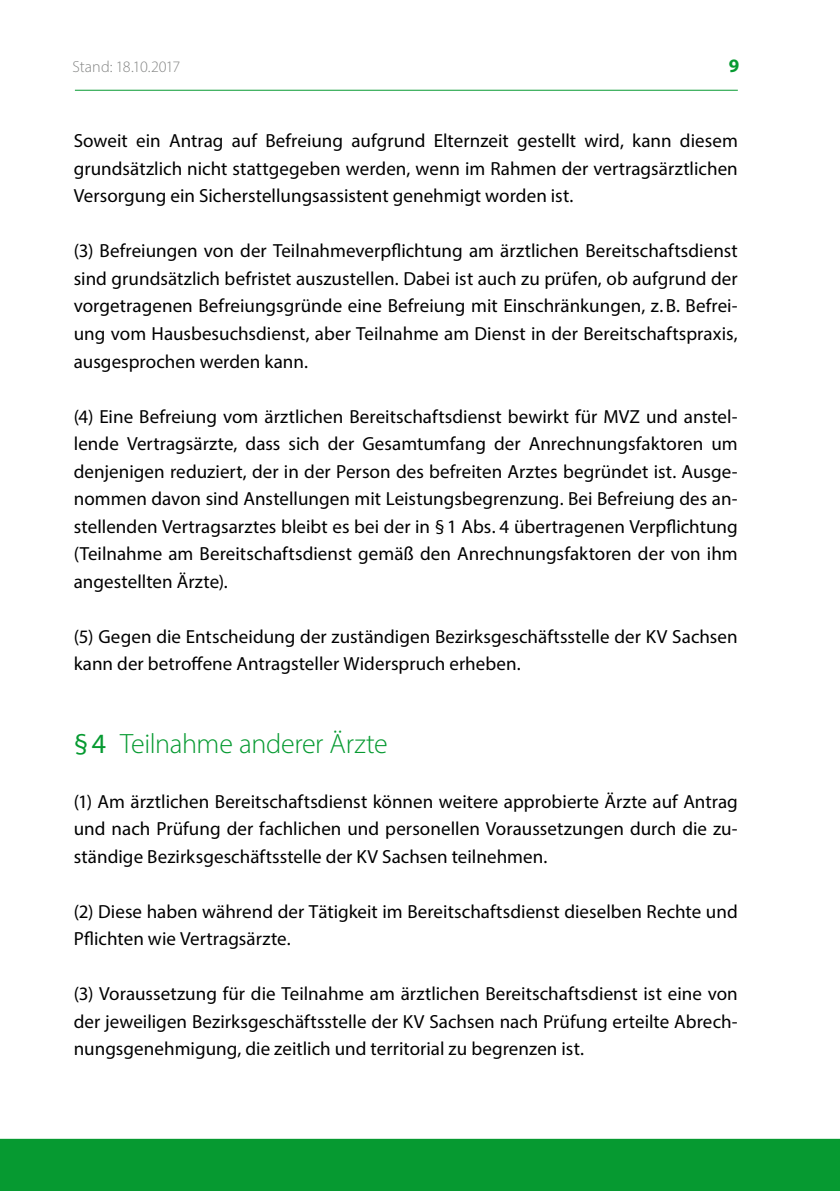
<style>
.page{position:relative;width:840px;height:1191px;background:#fff}
.page>*{position:absolute;margin:0;border:0;box-sizing:border-box;transform-origin:0 0}
.t1{font:300 28px "Myriad Pro";letter-spacing:-.015em;color:#069a31}
.t2{font:19px/27.4px "Myriad Pro";letter-spacing:.005em;color:#000;text-align:justify}
.t3{font:700 19px "Myriad Pro";color:#069a31}
.t4{font:300 16px "Myriad Pro";letter-spacing:-.015em;color:#868786}
.s1{font-weight:400}
</style>
<div class="page">
<hr style="left:75px;top:90px;width:662px;height:1px;background:#069a31">
<div style="left:0;top:1138px;width:839px;height:53px;background:#069a31"></div>
<p class="t4" style="left:73px;top:57px;width:109px">Stand: 18.10.2017</p>
<p class="t3" style="left:728px;top:53px;width:12px">9</p>
<p class="t2" style="left:74px;top:127px;width:665px">Soweit ein Antrag auf Befreiung aufgrund Elternzeit gestellt wird, kann diesem grundsätzlich nicht stattgegeben werden, wenn im Rahmen der vertragsärztlichen Versorgung ein Sicherstellungsassistent genehmigt worden ist.</p>
<p class="t2" style="left:74px;top:237px;width:665px">(3) Befreiungen von der Teilnahmeverpflichtung am ärztlichen Bereitschaftsdienst sind grundsätzlich befristet auszustellen. Dabei ist auch zu prüfen, ob aufgrund der vorgetragenen Befreiungsgründe eine Befreiung mit Einschränkungen, z.B. Befrei&shy;ung vom Hausbesuchsdienst, aber Teilnahme am Dienst in der Bereitschaftspraxis, ausgesprochen werden kann.</p>
<p class="t2" style="left:74px;top:402px;width:665px">(4) Eine Befreiung vom ärztlichen Bereitschaftsdienst bewirkt für MVZ und anstel&shy;lende Vertragsärzte, dass sich der Gesamtumfang der Anrechnungsfaktoren um denjenigen reduziert, der in der Person des befreiten Arztes begründet ist. Ausge&shy;nommen davon sind Anstellungen mit Leistungsbegrenzung. Bei Befreiung des an&shy;stellenden Vertragsarztes bleibt es bei der in §1 Abs. 4 übertragenen Verpflichtung (Teilnahme am Bereitschaftsdienst gemäß den Anrechnungsfaktoren der von ihm angestellten Ärzte).</p>
<p class="t2" style="left:74px;top:622px;width:665px">(5) Gegen die Entscheidung der zuständigen Bezirksgeschäftsstelle der KV Sachsen kann der betroffene Antragsteller Widerspruch erheben.</p>
<h1 class="t1" style="left:74px;top:726px;width:315px"><span class="s1">§4</span> Teilnahme anderer Ärzte</h1>
<p class="t2" style="left:74px;top:787px;width:665px">(1) Am ärztlichen Bereitschaftsdienst können weitere approbierte Ärzte auf Antrag und nach Prüfung der fachlichen und personellen Voraussetzungen durch die zu&shy;ständige Bezirksgeschäftsstelle der KV Sachsen teilnehmen.</p>
<p class="t2" style="left:74px;top:897px;width:665px">(2) Diese haben während der Tätigkeit im Bereitschaftsdienst dieselben Rechte und<br>Pflichten wie Vertragsärzte.</p>
<p class="t2" style="left:74px;top:980px;width:665px">(3) Voraussetzung für die Teilnahme am ärztlichen Bereitschaftsdienst ist eine von der jeweiligen Bezirksgeschäftsstelle der KV Sachsen nach Prüfung erteilte Abrech&shy;nungsgenehmigung, die zeitlich und territorial zu begrenzen ist.</p>
</div>
